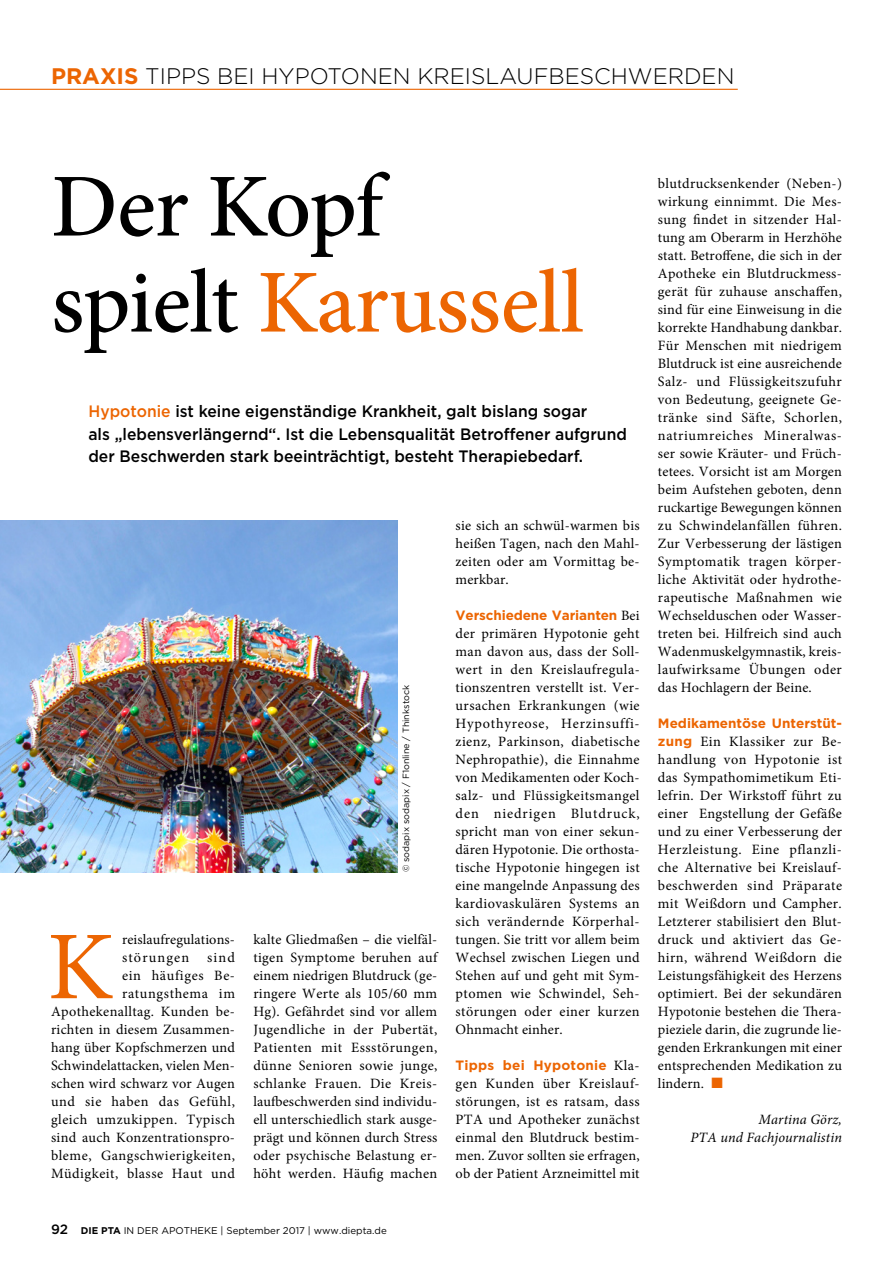
<style>
.page{position:relative;width:893px;height:1263px;background:#fff}
.page>*{position:absolute;margin:0;border:0;box-sizing:border-box;transform-origin:0 0}
.Praxis_Grundtext_Ini{font:97.2px "Minion Pro";color:#ec6502}
.Praxis_Titel{font:500 90px/96px "Minion Pro";letter-spacing:-.015em;color:#000}
.t1{font:300 22.5px "Gotham";color:#000}
.Praxis_Vorspann{font:500 16.5px/22.5px "Gotham";color:#000;scale:.95 1}
.Praxis_Grundtext{font:14.25px/18px "Minion Pro";letter-spacing:.01em;color:#000;text-align:justify}
.Praxis_Grundtext_Ini-2{font:14.25px/18px "Minion Pro";letter-spacing:.02em;color:#000;text-align:justify}
.Praxis_Autor{font:italic 14.25px/18px "Minion Pro";letter-spacing:.01em;color:#000;text-align:right}
.Praxis_Grundtext-2{font:700 13.5px "Gotham";color:#ec6502}
.t2{font:500 13.5px "Gotham";color:#000}
.t3{font:9.75px "Gotham";color:#000}
.Praxis_Bildquelle{font:9px "Gotham";color:#000}
.s1{font-weight:700;color:#ec6502}
.s2{color:#ec6502}
.s3{font-weight:700}
.s4{font-family:"Minion Pro";font-weight:400;font-size:14.25px;color:#000}
.s5{font-family:"Gotham";font-weight:700;font-size:13.5px;color:#ec6502}
</style>
<div class="page">
<img style="left:0;top:521px;width:398px;height:351px">
<hr style="left:0;top:89px;width:738px;height:1px;background:#ec6502">
<p class="t1" style="left:51px;top:62px;width:685px"><span class="s1">PRAXIS</span> TIPPS BEI HYPOTONEN KREISLAUFBESCHWERDEN</p>
<p class="Praxis_Titel" style="left:51px;top:159px;width:534px">Der Kopf spielt <span class="s2">Karussell</span></p>
<p class="Praxis_Vorspann" style="left:88px;top:400px;width:568px"><span class="s2">Hypotonie</span> ist keine eigenständige Krankheit, galt bislang sogar<br>als „lebensverlängernd“. Ist die Lebensqualität Betroffener aufgrund der Beschwerden stark beeinträchtigt, besteht Therapiebedarf.</p>
<p class="Praxis_Bildquelle" style="left:400px;top:872px;width:189px;rotate:-90deg">© sodapix sodapix / F1online / Thinkstock</p>
<p class="Praxis_Grundtext_Ini" style="left:47px;top:902px;width:68px">K</p>
<p class="Praxis_Grundtext_Ini-2" style="left:122px;top:931px;width:114px">reislaufregulations&shy;störungen</p>
<p class="Praxis_Grundtext_Ini-2" style="left:51px;top:949px;width:186px;text-align:right">sind<br>ein häufiges Be&shy;ratungsthema im<br>Apothekenalltag. Kunden be&shy;richten in diesem Zusammen&shy;hang über Kopfschmerzen und<br>Schwindelattacken, vielen Men&shy;schen wird schwarz vor Augen und sie haben das Gefühl, gleich umzukippen. Typisch sind auch Konzentrationspro&shy;bleme, Gangschwierigkeiten,<br>Müdigkeit, blasse Haut und</p>
<p class="Praxis_Grundtext_Ini-2" style="left:253px;top:931px;width:186px">kalte Gliedmaßen – die vielfäl&shy;tigen Symptome beruhen auf einem niedrigen Blutdruck (ge&shy;ringere Werte als 105/60 mm Hg). Gefährdet sind vor allem Jugendliche in der Pubertät, Patienten mit Essstörungen, dünne Senioren sowie junge, schlanke Frauen. Die Kreis&shy;laufbeschwerden sind individu&shy;ell unterschiedlich stark ausge&shy;prägt und können durch Stress oder psychische Belastung er&shy;höht werden. Häufig machen</p>
<p class="t2" style="left:51px;top:1220px;width:19px">92</p>
<p class="t3" style="left:81px;top:1224px;width:308px"><span class="s3">DIE PTA</span> IN DER APOTHEKE | September 2017 | www.diepta.de</p>
<p class="Praxis_Grundtext_Ini-2" style="left:456px;top:517px;width:186px">sie sich an schwül-warmen bis heißen Tagen, nach den Mahl&shy;zeiten oder am Vormittag be&shy;merkbar.</p>
<p class="Praxis_Grundtext-2" style="left:456px;top:606px;width:186px">Verschiedene Varianten <span class="s4">Bei</span></p>
<p class="Praxis_Grundtext" style="left:456px;top:625px;width:186px">der primären Hypotonie geht man davon aus, dass der Soll&shy;wert in den Kreislaufregula&shy;tionszentren verstellt ist. Ver&shy;ursachen Erkrankungen (wie Hypothyreose, Herzinsuffi&shy;zienz, Parkinson, diabetische Nephropathie), die Einnahme von Medikamenten oder Koch&shy;salz- und Flüssigkeitsmangel den niedrigen Blutdruck, spricht man von einer sekun&shy;dären Hypotonie. Die orthosta&shy;tische Hypotonie hingegen ist eine mangelnde Anpassung des kardiovaskulären Systems an sich verändernde Körperhal&shy;tungen. Sie tritt vor allem beim Wechsel zwischen Liegen und Stehen auf und geht mit Sym&shy;ptomen wie Schwindel, Seh&shy;störungen oder einer kurzen Ohnmacht einher.</p>
<p class="Praxis_Grundtext-2" style="left:456px;top:1056px;width:186px">Tipps bei Hypotonie <span class="s4">Kla-</span></p>
<p class="Praxis_Grundtext" style="left:456px;top:1075px;width:186px">gen Kunden über Kreislauf&shy;störungen, ist es ratsam, dass PTA und Apotheker zunächst einmal den Blutdruck bestim&shy;men. Zuvor sollten sie erfragen, ob der Patient Arzneimittel mit</p>
<p class="Praxis_Grundtext" style="left:658px;top:175px;width:186px">blutdrucksenkender (Neben-) wirkung einnimmt. Die Mes&shy;sung findet in sitzender Hal&shy;tung am Oberarm in Herzhöhe statt. Betroffene, die sich in der Apotheke ein Blutdruckmess&shy;gerät für zuhause anschaffen, sind für eine Einweisung in die korrekte Handhabung dankbar.</p>
<p class="Praxis_Grundtext" style="left:658px;top:337px;width:186px">Für Menschen mit niedrigem Blutdruck ist eine ausreichende Salz- und Flüssigkeitszufuhr von Bedeutung, geeignete Ge&shy;tränke sind Säfte, Schorlen, natriumreiches Mineralwas&shy;ser sowie Kräuter- und Früch&shy;tetees. Vorsicht ist am Morgen beim Aufstehen geboten, denn ruckartige Bewegungen können zu Schwindelanfällen führen.<br>Zur Verbesserung der lästigen Symptomatik tragen körper&shy;liche Aktivität oder hydrothe&shy;rapeutische Maßnahmen wie Wechselduschen oder Wasser&shy;treten bei. Hilfreich sind auch Wadenmuskelgymnastik, kreis&shy;laufwirksame Übungen oder das Hochlagern der Beine.</p>
<p class="Praxis_Grundtext-2" style="left:658px;top:714px;width:186px">Medikamentöse Unterstüt-</p>
<p class="Praxis_Grundtext" style="left:658px;top:733px;width:186px"><span class="s5">zung</span> Ein Klassiker zur Be&shy;handlung von Hypotonie ist das Sympathomimetikum Eti&shy;lefrin. Der Wirkstoff führt zu einer Engstellung der Gefäße und zu einer Verbesserung der Herzleistung. Eine pflanzli&shy;che Alternative bei Kreislauf&shy;beschwerden sind Präparate mit Weißdorn und Campher.<br>Letzterer stabilisiert den Blut&shy;druck und aktiviert das Ge&shy;hirn, während Weißdorn die Leistungsfähigkeit des Herzens optimiert. Bei der sekundären Hypotonie bestehen die Thera&shy;pieziele darin, die zugrunde lie&shy;genden Erkrankungen mit einer entsprechenden Medikation zu lindern. <span class="s2">■</span></p>
<p class="Praxis_Autor" style="left:691px;top:1111px;width:153px">Martina Görz,<br>PTA und Fachjournalistin</p>
</div>
